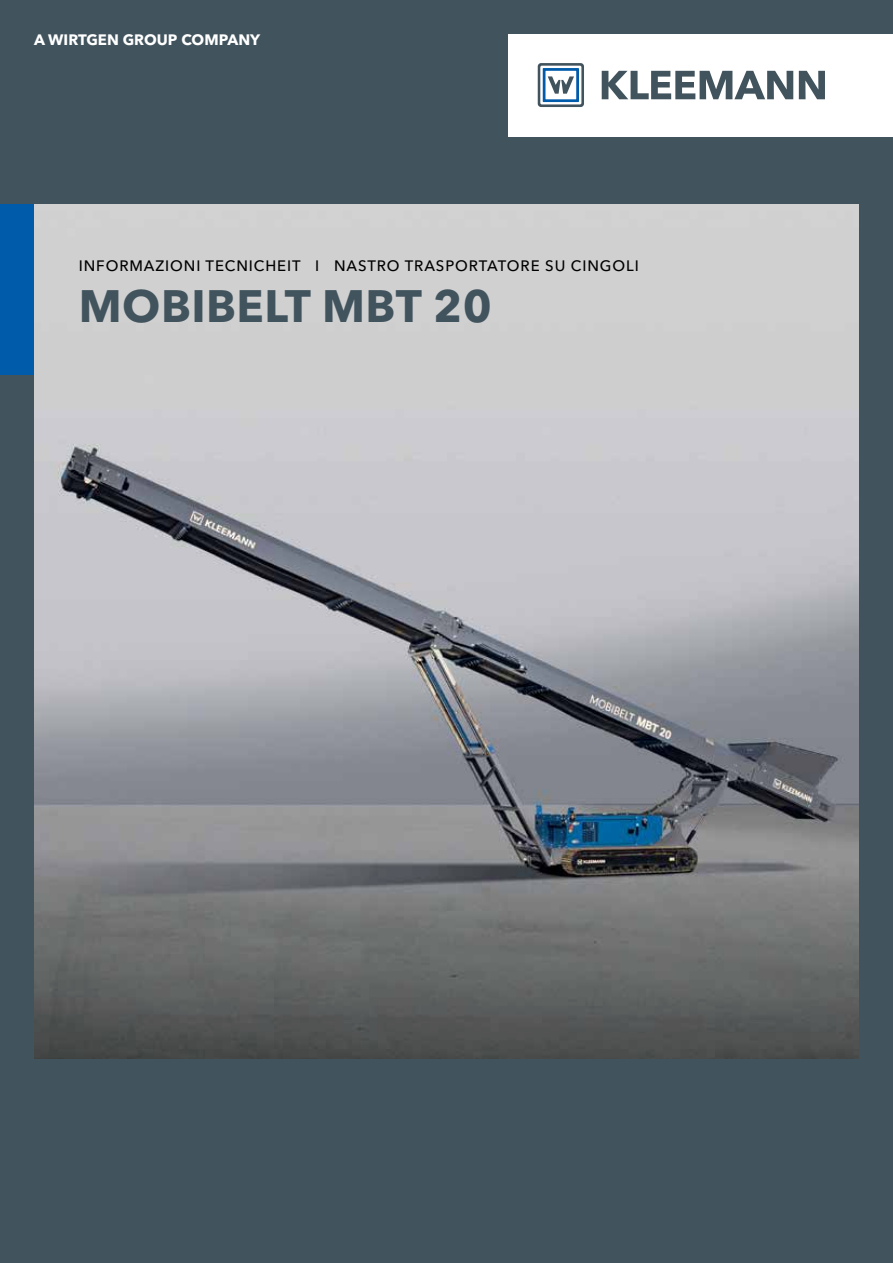
<style>
.page{position:relative;width:893px;height:1263px;background:#41535d}
.page>*{position:absolute;margin:0;border:0;box-sizing:border-box;transform-origin:0 0}
.t1{font:700 45px "Avenir Next LT Pro";letter-spacing:.01em;color:#41535d}
.t2{font:500 15px "Avenir Next LT Pro";letter-spacing:.06em;color:#000}
.t3{font:700 15px "Avenir Next LT Pro";color:#fff}
</style>
<div class="page">
<div style="left:0;top:204px;width:34px;height:170px;background:#005baa"></div>
<div style="left:509px;top:34px;width:384px;height:102px;background:#fff"></div>
<svg style="left:602px;top:71px;width:191px;height:28px"></svg>
<svg style="left:799px;top:71px;width:26px;height:28px"></svg>
<svg style="left:538px;top:63px;width:46px;height:44px"></svg>
<img style="left:34px;top:204px;width:825px;height:855px">
<p class="t3" style="left:34px;top:31px;width:228px">A WIRTGEN GROUP COMPANY</p>
<p class="t2" style="left:79px;top:257px;width:561px">INFORMAZIONI TECNICHEIT I NASTRO TRASPORTATORE SU CINGOLI</p>
<h1 class="t1" style="left:79px;top:279px;width:414px">MOBIBELT MBT 20</h1>
</div>
